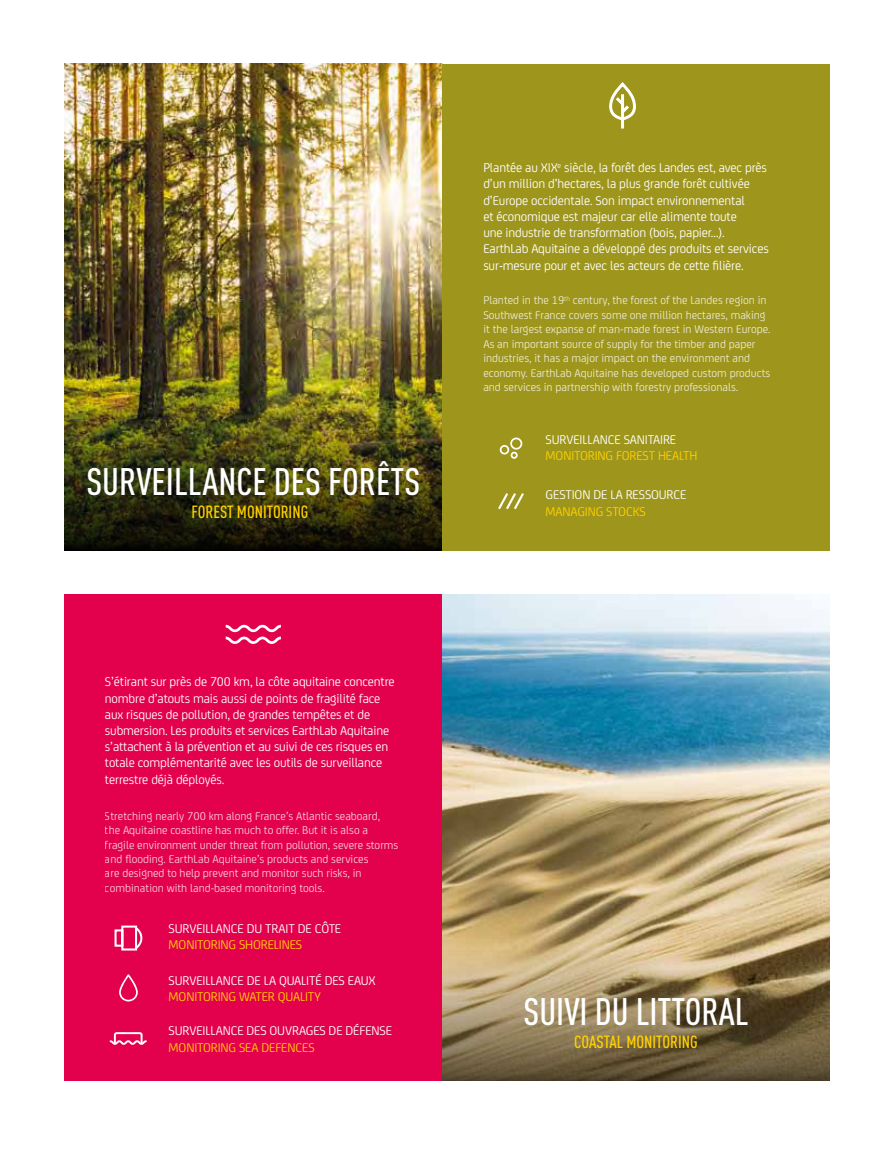
<style>
.page{position:relative;width:893px;height:1149px;background:#fff}
.page>*{position:absolute;margin:0;border:0;box-sizing:border-box;transform-origin:0 0}
.t1{font:500 37.8px "DIN Cond";color:#fff}
.t2{font:500 17.4px "DIN Cond";color:#ffd100}
.t3{font:13.5px/16.2px "FS Joey";letter-spacing:-.01em;color:#fff}
.t4{font:13.5px "FS Joey";letter-spacing:-.01em;color:#ffd100}
.t5{font:12px/14.4px "FS Joey";color:#fff}
</style>
<div class="page">
<img style="left:64px;top:64px;width:378px;height:314px">
<img style="left:442px;top:594px;width:388px;height:356px">
<svg style="left:442px;top:950px;width:388px;height:130px;background:#8a7854"></svg>
<img style="left:64px;top:378px;width:378px;height:172px">
<div style="left:442px;top:64px;width:388px;height:486px;background:#9e951c"></div>
<div style="left:64px;top:594px;width:378px;height:486px;background:#e3004c"></div>
<svg style="left:609px;top:82px;width:27px;height:47px"></svg>
<svg style="left:500px;top:437px;width:22px;height:21px"></svg>
<svg style="left:498px;top:493px;width:26px;height:17px"></svg>
<svg style="left:226px;top:624px;width:55px;height:19px"></svg>
<svg style="left:119px;top:974px;width:19px;height:27px"></svg>
<svg style="left:114px;top:925px;width:29px;height:26px"></svg>
<svg style="left:109px;top:1032px;width:38px;height:13px"></svg>
<h1 class="t1" style="left:86px;top:458px;width:16px">SURVEILLANCE</h1>
<h1 class="t1" style="left:274px;top:458px;width:132px">DES FORÊTS</h1>
<p class="t2" style="left:191px;top:501px;width:118px">FOREST MONITORING</p>
<p class="t3" style="left:105px;top:672px;width:291px">S’étirant sur près de 700 km, la côte aquitaine concentre nombre d’atouts mais aussi de points de fragilité face aux risques de pollution, de grandes tempêtes et de submersion. Les produits et services EarthLab Aquitaine s’attachent à la prévention et au suivi de ces risques en totale complémentarité avec les outils de surveillance terrestre déjà déployés.</p>
<p class="t5" style="left:105px;top:807px;width:295px">Stretching nearly 700 km along France’s Atlantic seaboard,<br>the Aquitaine coastline has much to offer. But it is also a fragile environment under threat from pollution, severe storms and flooding. EarthLab Aquitaine’s products and services<br>are designed to help prevent and monitor such risks, in combination with land-based monitoring tools.</p>
<p class="t3" style="left:169px;top:919px;width:28px">surveillance</p>
<p class="t3" style="left:247px;top:919px;width:87px">du trait de côte</p>
<p class="t4" style="left:169px;top:935px;width:134px">MONITORING SHORELINES</p>
<p class="t3" style="left:169px;top:971px;width:209px">SURVEILLANCE DE LA QUALITÉ DES EAUX</p>
<p class="t4" style="left:169px;top:986px;width:130px">MONITORING wate r quality</p>
<p class="t3" style="left:169px;top:1021px;width:28px">surveillance</p>
<p class="t3" style="left:247px;top:1021px;width:56px">des ouvrage</p>
<p class="t3" style="left:320px;top:1021px;width:73px">s de défense</p>
<p class="t4" style="left:169px;top:1037px;width:147px">MONITORING SEA DEFENCES</p>
<p class="t3" style="left:483px;top:159px;width:287px">Plantée au XIX<sup>e</sup> siècle, la forêt des Landes est, avec près d’un million d’hectares, la plus grande forêt cultivée d’Europe occidentale. Son impact environnemental<br>et économique est majeur car elle alimente toute<br>une industrie de transformation (bois, papier…).<br>EarthLab Aquitaine a développé des produits et services sur-mesure pour et avec les acteurs de cette filière.</p>
<p class="t5" style="left:483px;top:292px;width:289px">Planted in the 19<sup>th</sup> century, the forest of the Landes region in Southwest France covers some one million hectares, making it the largest expanse of man-made forest in Western Europe.<br>As an important source of supply for the timber and paper industries, it has a major impact on the environment and economy. EarthLab Aquitaine has developed custom products and services in partnership with forestry professionals.</p>
<p class="t3" style="left:546px;top:430px;width:132px">SURVEILLANCE SANITAIRE</p>
<p class="t4" style="left:546px;top:446px;width:153px">MO NITORING FOREST HEALTH</p>
<p class="t3" style="left:546px;top:486px;width:101px">GESTION DE LA RESSOUR</p>
<p class="t3" style="left:673px;top:486px;width:15px">CE</p>
<p class="t4" style="left:546px;top:501px;width:101px">MANAGING STOCKS</p>
<h1 class="t1" style="left:523px;top:988px;width:14px">SUIVI</h1>
<h1 class="t1" style="left:595px;top:988px;width:155px">DU LITTORAL</h1>
<p class="t2" style="left:574px;top:1031px;width:125px">COASTAL MONITORING</p>
</div>
